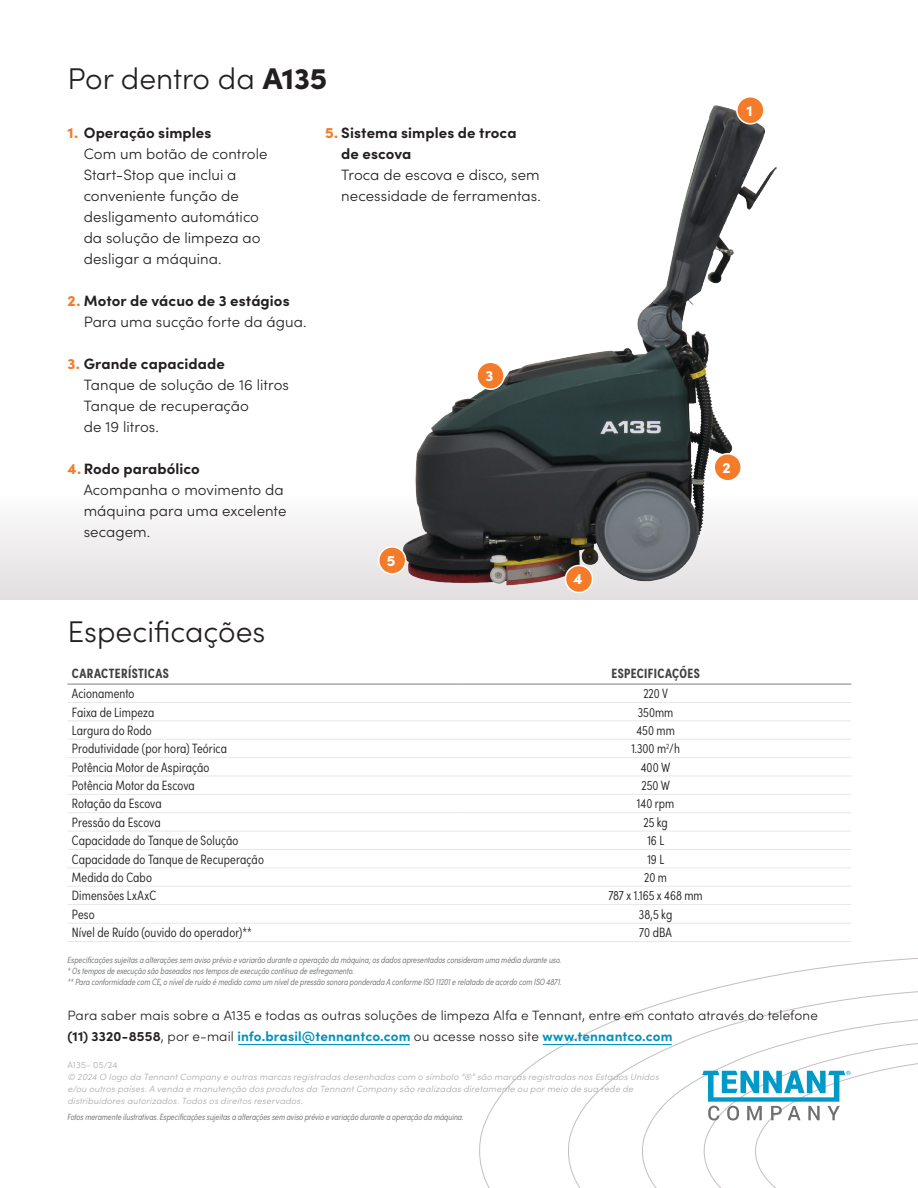
<style>
.page{position:relative;width:918px;height:1188px;background:#fff}
.page>*{position:absolute;margin:0;border:0;box-sizing:border-box;transform-origin:0 0}
.Specification_Header{font:300 30px "Sofia Pro";color:#231f20}
.t1{font:300 15px/21px "Sofia Pro";letter-spacing:.005em;color:#231f20}
.t2{font:900 15px "Sofia Pro";color:#fff}
.Table_Body_Copy{font:300 13.5px "Sofia Pro Condensed";letter-spacing:.01em;color:#231f20}
.Demonstration_Footer_Copy{font:300 13.5px/21px "Sofia Pro";letter-spacing:.01em;color:#231f20}
.Table_Column_Headers{font:700 13.5px "Sofia Pro Condensed";letter-spacing:.03em;color:#414142}
.Table_Body_Copy_Centered{font:300 13.5px "Sofia Pro Condensed";color:#231f20}
.Features{font:300 13.5px "Sofia Pro Condensed";color:#231f20}
.Specifications_Footnotes{font:italic 300 9px "Sofia Pro Condensed";color:#6d6f71}
.Paragraph_Copy{font:italic 300 9px/12px "Sofia Pro";letter-spacing:.02em;color:#a8a9aa}
.Paragraph_Copy-2{font:300 9px "Sofia Pro";letter-spacing:.02em;color:#a8a9aa}
.s1{font-weight:900}
.s2{font-weight:900;color:#f47b29}
.s3{font-weight:700}
.s4{font-weight:700;color:#0091bb}
</style>
<div class="page">
<img style="left:415px;top:105px;width:362px;height:387px">
<svg style="left:479px;top:958px;width:439px;height:230px"></svg>
<svg style="left:0;top:492px;width:918px;height:108px"></svg>
<svg style="left:698px;top:1036px;width:220px;height:152px"></svg>
<div style="left:714px;top:454px;width:27px;height:27px;background:#f47b29;border-radius:50%"></div>
<div style="left:713px;top:453px;width:29px;height:28px;border:2px solid #fff;border-radius:50%"></div>
<div style="left:477px;top:362px;width:27px;height:27px;background:#f47b29;border-radius:50%"></div>
<div style="left:476px;top:361px;width:29px;height:29px;border:2px solid #fff;border-radius:50%"></div>
<div style="left:737px;top:97px;width:27px;height:27px;background:#f47b29;border-radius:50%"></div>
<div style="left:736px;top:96px;width:29px;height:29px;border:2px solid #fff;border-radius:50%"></div>
<div style="left:565px;top:565px;width:27px;height:27px;background:#f47b29;border-radius:50%"></div>
<div style="left:565px;top:565px;width:28px;height:28px;border:2px solid #fff;border-radius:50%"></div>
<div style="left:379px;top:547px;width:27px;height:27px;background:#f47b29;border-radius:50%"></div>
<div style="left:378px;top:546px;width:28px;height:29px;border:2px solid #fff;border-radius:50%"></div>
<hr style="left:68px;top:683px;width:392px;height:2px;background:#a8a9aa">
<hr style="left:460px;top:683px;width:391px;height:2px;background:#a8a9aa">
<hr style="left:68px;top:702px;width:392px;height:1px;background:#e7e8e8">
<hr style="left:460px;top:702px;width:391px;height:1px;background:#e7e8e8">
<hr style="left:68px;top:720px;width:392px;height:1px;background:#e7e8e8">
<hr style="left:460px;top:720px;width:391px;height:1px;background:#e7e8e8">
<hr style="left:68px;top:739px;width:392px;height:1px;background:#e7e8e8">
<hr style="left:460px;top:739px;width:391px;height:1px;background:#e7e8e8">
<hr style="left:68px;top:757px;width:392px;height:1px;background:#e7e8e8">
<hr style="left:460px;top:757px;width:391px;height:1px;background:#e7e8e8">
<hr style="left:68px;top:776px;width:392px;height:1px;background:#e7e8e8">
<hr style="left:460px;top:776px;width:391px;height:1px;background:#e7e8e8">
<hr style="left:68px;top:794px;width:392px;height:1px;background:#e7e8e8">
<hr style="left:460px;top:794px;width:391px;height:1px;background:#e7e8e8">
<hr style="left:68px;top:812px;width:392px;height:1px;background:#e7e8e8">
<hr style="left:460px;top:812px;width:391px;height:1px;background:#e7e8e8">
<hr style="left:68px;top:831px;width:392px;height:1px;background:#e7e8e8">
<hr style="left:460px;top:831px;width:391px;height:1px;background:#e7e8e8">
<hr style="left:68px;top:849px;width:392px;height:1px;background:#e7e8e8">
<hr style="left:460px;top:849px;width:391px;height:1px;background:#e7e8e8">
<hr style="left:68px;top:867px;width:392px;height:1px;background:#e7e8e8">
<hr style="left:460px;top:867px;width:391px;height:1px;background:#e7e8e8">
<hr style="left:460px;top:886px;width:391px;height:1px;background:#e7e8e8">
<hr style="left:460px;top:904px;width:391px;height:1px;background:#e7e8e8">
<hr style="left:68px;top:923px;width:392px;height:1px;background:#e7e8e8">
<hr style="left:460px;top:923px;width:391px;height:1px;background:#e7e8e8">
<hr style="left:68px;top:941px;width:392px;height:1px;background:#e7e8e8">
<hr style="left:460px;top:941px;width:391px;height:1px;background:#e7e8e8">
<hr style="left:68px;top:886px;width:392px;height:1px;background:#e7e8e8">
<hr style="left:68px;top:904px;width:392px;height:1px;background:#e7e8e8">
<hr style="left:238px;top:1044px;width:172px;height:1px;background:#0091bb">
<hr style="left:543px;top:1044px;width:129px;height:1px;background:#0091bb">
<p class="Specification_Header" style="left:68px;top:57px;width:261px">Por dentro da <span class="s1">A135</span></p>
<p class="t1" style="left:84px;top:121px;width:185px;text-indent:-16px"><span class="s2">1.</span> <span class="s3">Operação simples<br></span>Com um botão de controle<br>Start-Stop que inclui a conveniente função de desligamento automático da solução de limpeza ao desligar a máquina.</p>
<p class="t1" style="left:84px;top:289px;width:224px;text-indent:-16px"><span class="s2">2.</span> <span class="s3">Motor de vácuo de 3 estágios<br></span>Para uma sucção forte da água.</p>
<p class="t1" style="left:84px;top:352px;width:207px;text-indent:-16px"><span class="s2">3.</span> <span class="s3">Grande capacidade<br></span>Tanque de solução de 16 litros<br>Tanque de recuperação<br>de 19 litros.</p>
<p class="t1" style="left:84px;top:457px;width:204px;text-indent:-16px"><span class="s2">4.</span> <span class="s3">Rodo parabólico<br></span>Acompanha o movimento da máquina para uma excelente secagem.</p>
<p class="t1" style="left:341px;top:121px;width:201px;text-indent:-16px"><span class="s2">5.</span> <span class="s3">Sistema simples de troca<br>de escova<br></span>Troca de escova e disco, sem necessidade de ferramentas.</p>
<p class="t2" style="left:387px;top:549px;width:10px">5</p>
<p class="t2" style="left:486px;top:364px;width:9px">3</p>
<p class="Specification_Header" style="left:68px;top:610px;width:199px">Especificações</p>
<p class="t2" style="left:573px;top:567px;width:11px">4</p>
<p class="Table_Column_Headers" style="left:72px;top:663px;width:98px">CARACTERÍSTICAS</p>
<p class="Table_Column_Headers" style="left:611px;top:663px;width:90px">ESPECIFICAÇÕES</p>
<p class="Table_Body_Copy" style="left:72px;top:684px;width:64px">Acionamento</p>
<p class="Table_Body_Copy" style="left:643px;top:684px;width:26px">220 V</p>
<p class="Table_Body_Copy" style="left:72px;top:702px;width:84px">Faixa de Limpeza</p>
<p class="Table_Body_Copy" style="left:638px;top:702px;width:37px">350mm</p>
<p class="Table_Body_Copy" style="left:72px;top:720px;width:81px">Largura do Rodo</p>
<p class="Features" style="left:636px;top:720px;width:40px">450 mm</p>
<p class="Table_Body_Copy" style="left:72px;top:739px;width:157px">Produtividade (por hora) Teórica</p>
<p class="Table_Body_Copy" style="left:631px;top:739px;width:50px">1.300 m<sup>2</sup>/h</p>
<p class="Table_Body_Copy" style="left:72px;top:757px;width:139px">Potência Motor de Aspiração</p>
<p class="Table_Body_Copy_Centered" style="left:641px;top:757px;width:31px">400 W</p>
<p class="Table_Body_Copy" style="left:72px;top:776px;width:125px">Potência Motor da Escova</p>
<p class="Table_Body_Copy" style="left:641px;top:776px;width:30px">250 W</p>
<p class="Table_Body_Copy" style="left:72px;top:794px;width:91px">Rotação da Escova</p>
<p class="Table_Body_Copy" style="left:637px;top:794px;width:39px">140 rpm</p>
<p class="Table_Body_Copy" style="left:72px;top:812px;width:90px">Pressão da Escova</p>
<p class="Table_Body_Copy" style="left:643px;top:812px;width:26px">25 kg</p>
<p class="Table_Body_Copy" style="left:72px;top:831px;width:168px">Capacidade do Tanque de Solução</p>
<p class="Table_Body_Copy" style="left:647px;top:831px;width:18px">16 L</p>
<p class="Table_Body_Copy" style="left:72px;top:849px;width:194px">Capacidade do Tanque de Recuperação</p>
<p class="Table_Body_Copy" style="left:647px;top:849px;width:18px">19 L</p>
<p class="Table_Body_Copy" style="left:72px;top:867px;width:82px">Medida do Cabo</p>
<p class="Table_Body_Copy_Centered" style="left:644px;top:867px;width:24px">20 m</p>
<p class="Table_Body_Copy" style="left:72px;top:886px;width:86px">Dimensões LxAxC</p>
<p class="Table_Body_Copy" style="left:608px;top:886px;width:96px">787 x 1.165 x 468 mm</p>
<p class="Table_Body_Copy" style="left:72px;top:904px;width:24px">Peso</p>
<p class="Table_Body_Copy" style="left:639px;top:904px;width:35px">38,5 kg</p>
<p class="Table_Body_Copy" style="left:72px;top:923px;width:182px">Nível de Ruído (ouvido do operador)**</p>
<p class="Table_Body_Copy" style="left:639px;top:923px;width:34px">70 dBA</p>
<p class="Specifications_Footnotes" style="left:68px;top:954px;width:495px">Especificações sujeitas a alterações sem aviso prévio e variarão durante a operação da máquina; os dados apresentados consideram uma média durante uso.</p>
<p class="Specifications_Footnotes" style="left:68px;top:965px;width:288px">* Os tempos de execução são baseados nos tempos de execução contínua de esfregamento.</p>
<p class="Specifications_Footnotes" style="left:68px;top:975px;width:496px">** Para conformidade com CE, o nível de ruído é medido como um nível de pressão sonora ponderada A conforme ISO 11201 e relatado de acordo com ISO 4871.</p>
<p class="t2" style="left:746px;top:99px;width:8px">1</p>
<p class="t2" style="left:723px;top:456px;width:10px">2</p>
<p class="Demonstration_Footer_Copy" style="left:68px;top:1004px;width:752px">Para saber mais sobre a A135 e todas as outras soluções de limpeza Alfa e Tennant, entre em contato através do telefone <span class="s3">(11) 3320-8558</span>, por e-mail <span class="s4">info.brasil@tennantco.com</span> ou acesse nosso site <span class="s4">www.tennantco.com</span></p>
<p class="Paragraph_Copy-2" style="left:68px;top:1059px;width:52px">A135- 05/24</p>
<p class="Paragraph_Copy" style="left:68px;top:1071px;width:593px">© 2024 O logo da Tennant Company e outras marcas registradas desenhadas com o símbolo “®” são marcas registradas nos Estados Unidos e/ou outros países. A venda e manutenção dos produtos da Tennant Company são realizadas diretamente ou por meio de sua rede de distribuidores autorizados. Todos os direitos reservados.</p>
<p class="Specifications_Footnotes" style="left:68px;top:1111px;width:398px">Fotos meramente ilustrativas. Especificações sujeitas a alterações sem aviso prévio e variação durante a operação da máquina.</p>
</div>
